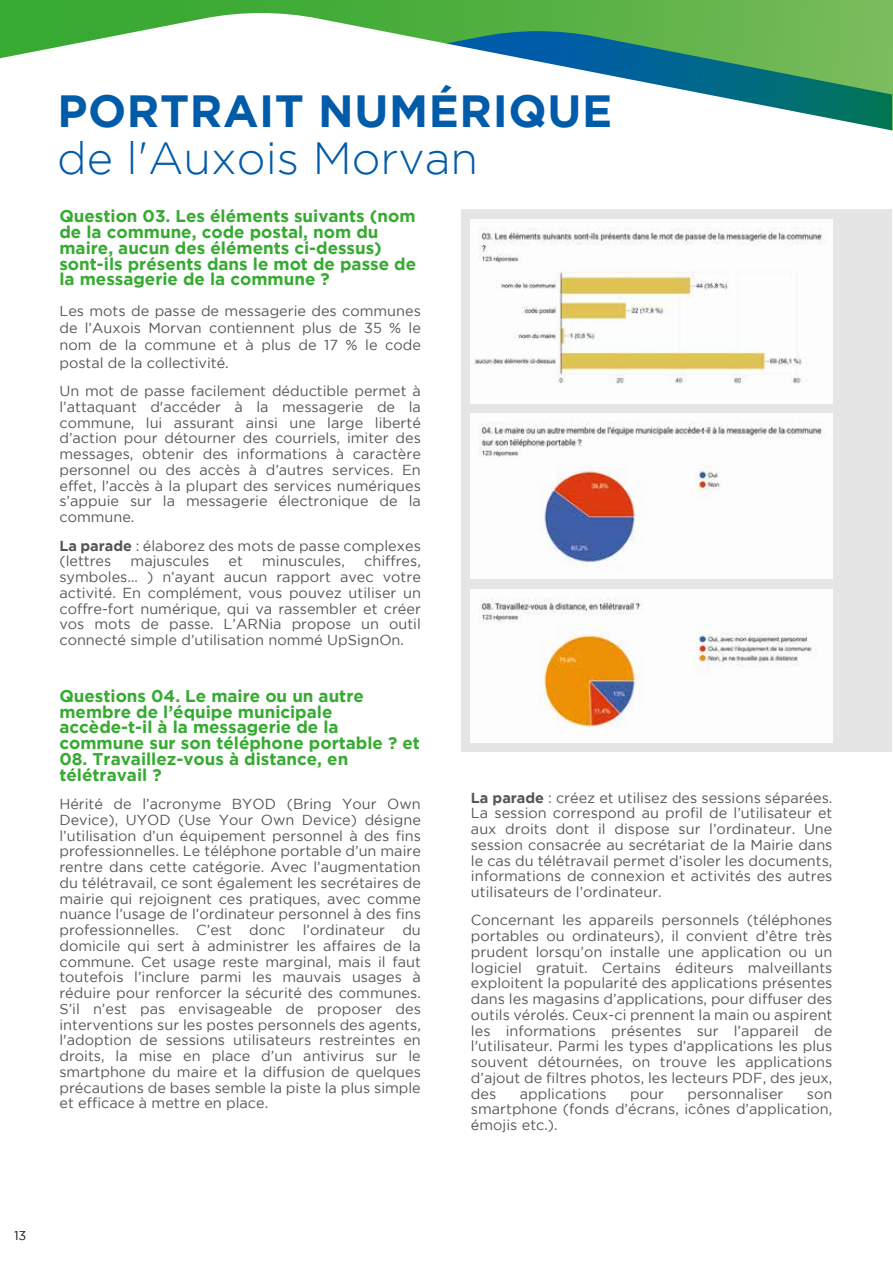
<style>
.page{position:relative;width:893px;height:1263px;background:#fff}
.page>*{position:absolute;margin:0;border:0;box-sizing:border-box;transform-origin:0 0}
.t1{font:700 45px "Gotham";letter-spacing:.015em;color:#005ba9}
.t2{font:300 45px "Gotham";color:#005ba9}
.t3{font:700 16.95px/15.8px "Gotham";color:#37aa32}
.t4{font:14.4px/15.8px "Gotham";color:#565655;text-align:justify}
.t5{font:12.75px "Gotham";color:#181716}
.s1{font-weight:700}
</style>
<div class="page">
<div style="left:0;top:0;width:892px;height:360px;background:linear-gradient(to right,#2da72b,#74b957)"></div>
<svg style="left:0;top:11px;width:892px;height:349px"></svg>
<div style="left:461px;top:210px;width:431px;height:542px;background:#e5e5e5"></div>
<img style="left:471px;top:219px;width:361px;height:185px">
<img style="left:471px;top:414px;width:361px;height:164px">
<img style="left:471px;top:590px;width:361px;height:152px">
<h1 class="t1" style="left:57px;top:85px;width:556px">PORTRAIT NUMÉRIQUE</h1>
<h1 class="t2" style="left:57px;top:134px;width:423px">de l'Auxois Morvan</h1>
<p class="t3" style="left:59px;top:208px;width:358px">Question 03. Les éléments suivants (nom de la commune, code postal, nom du maire, aucun des éléments ci-dessus) sont-ils présents dans le mot de passe de la messagerie de la commune ?</p>
<p class="t4" style="left:59px;top:301px;width:363px;line-height:17.4px">Les mots de passe de messagerie des communes de l’Auxois Morvan contiennent plus de 35 % le nom de la commune et à plus de 17 % le code postal de la collectivité.</p>
<p class="t4" style="left:59px;top:383px;width:363px">Un mot de passe facilement déductible permet à l’attaquant d'accéder à la messagerie de la commune, lui assurant ainsi une large liberté d’action pour détourner des courriels, imiter des messages, obtenir des informations à caractère personnel ou des accès à d’autres services. En effet, l’accès à la plupart des services numériques s’appuie sur la messagerie électronique de la commune.</p>
<p class="t4" style="left:59px;top:537px;width:363px"><span class="s1">La parade</span> : élaborez des mots de passe complexes (lettres</p>
<p class="t4" style="left:59px;top:553px;width:363px;text-indent:305px">chiffres, symboles… ) n’ayant aucun rapport avec votre activité. En complément, vous pouvez utiliser un coffre-fort numérique, qui va rassembler et créer vos mots de passe. L’ARNia propose un outil connecté simple d’utilisation nommé UpSignOn.</p>
<p class="t4" style="left:131px;top:553px;width:80px">majuscules</p>
<p class="t4" style="left:229px;top:553px;width:16px">et</p>
<p class="t4" style="left:262px;top:553px;width:84px">minuscules,</p>
<p class="t3" style="left:59px;top:688px;width:362px">Questions 04. Le maire ou un autre membre de l’équipe municipale accède-t-il à la messagerie de la commune sur son téléphone portable ? et</p>
<p class="t3" style="left:59px;top:750px;width:290px">08. Travaillez-vous à distance, en télétravail ?</p>
<p class="t4" style="left:59px;top:796px;width:363px">Hérité de l’acronyme BYOD (Bring Your Own Device), UYOD (Use Your Own Device) désigne l’utilisation d’un équipement personnel à des fins professionnelles. Le téléphone portable d’un maire rentre dans cette catégorie. Avec l’augmentation du télétravail, ce sont également les secrétaires de mairie qui rejoignent ces pratiques, avec comme nuance l’usage de l’ordinateur personnel à des fins professionnelles. C’est donc l’ordinateur du domicile qui sert à administrer les affaires de la commune. Cet usage reste marginal, mais il faut toutefois l’inclure parmi les mauvais usages à réduire pour renforcer la sécurité des communes.<br>S’il n’est pas envisageable de proposer des interventions sur les postes personnels des agents, l'adoption de sessions utilisateurs restreintes en droits, la mise en place d’un antivirus sur le smartphone du maire et la diffusion de quelques précautions de bases semble la piste la plus simple et efficace à mettre en place.</p>
<p class="t4" style="left:471px;top:789px;width:363px"><span class="s1">La parade</span> : créez et utilisez des sessions séparées.<br>La session correspond au profil de l’utilisateur et aux droits dont il dispose sur l’ordinateur. Une session consacrée au secrétariat de la Mairie dans le cas du télétravail permet d’isoler les documents, informations de connexion et activités des autres utilisateurs de l’ordinateur.</p>
<p class="t4" style="left:471px;top:912px;width:363px">Concernant les appareils personnels (téléphones portables ou ordinateurs), il convient d’être très prudent lorsqu’on installe une application ou un logiciel gratuit. Certains éditeurs malveillants exploitent la popularité des applications présentes dans les magasins d’applications, pour diffuser des outils vérolés. Ceux-ci prennent la main ou aspirent les informations présentes sur l’appareil de l'utilisateur. Parmi les types d’applications les plus souvent détournées, on trouve les applications d’ajout de filtres photos, les lecteurs PDF, des jeux, des</p>
<p class="t4" style="left:520px;top:1085px;width:88px">applications</p>
<p class="t4" style="left:630px;top:1085px;width:35px">pour</p>
<p class="t4" style="left:687px;top:1085px;width:97px">personnaliser</p>
<p class="t4" style="left:471px;top:1085px;width:363px;text-indent:336px">son smartphone (fonds d’écrans, icônes d’application, émojis etc.).</p>
<p class="t5" style="left:14px;top:1228px;width:14px">13</p>
</div>
